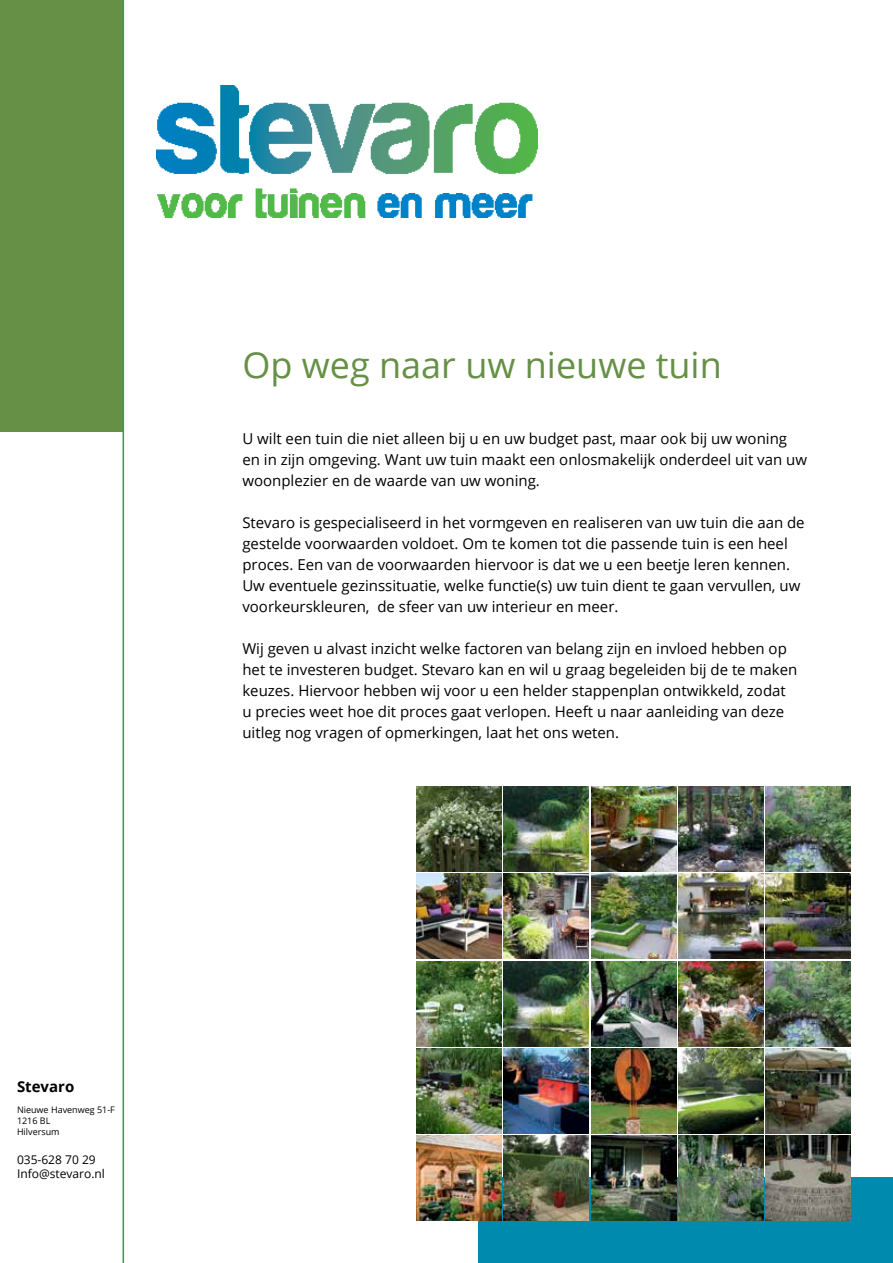
<style>
.page{position:relative;width:893px;height:1263px;background:#fff}
.page>*{position:absolute;margin:0;border:0;box-sizing:border-box;transform-origin:0 0}
.t1{font:36px "Open Sans";color:#669046}
.t2{font:15px/21px "Open Sans";color:#000}
.t3{font:700 15px "Open Sans";color:#000}
.t4{font:12px/14.4px "Open Sans";color:#000}
.t5{font:9px/10.8px "Open Sans";color:#000}
</style>
<div class="page">
<img style="left:157px;top:85px;width:380px;height:133px">
<div style="left:0;top:0;width:123px;height:432px;background:#669046"></div>
<div style="left:478px;top:1178px;width:415px;height:85px;background:#008aae"></div>
<hr style="left:123px;top:0;width:1px;height:1263px;background:#2c9f51">
<img style="left:417px;top:874px;width:85px;height:85px">
<img style="left:417px;top:961px;width:85px;height:85px">
<img style="left:417px;top:1048px;width:85px;height:85px">
<img style="left:417px;top:1135px;width:85px;height:85px">
<img style="left:591px;top:874px;width:85px;height:85px">
<img style="left:591px;top:1048px;width:85px;height:85px">
<img style="left:591px;top:961px;width:85px;height:85px">
<img style="left:591px;top:1135px;width:85px;height:85px">
<img style="left:765px;top:874px;width:85px;height:85px">
<img style="left:765px;top:1048px;width:85px;height:85px">
<img style="left:765px;top:1135px;width:85px;height:85px">
<img style="left:504px;top:874px;width:85px;height:85px">
<img style="left:504px;top:961px;width:85px;height:85px">
<img style="left:504px;top:1048px;width:85px;height:85px">
<img style="left:504px;top:1135px;width:85px;height:85px">
<img style="left:678px;top:874px;width:85px;height:85px">
<img style="left:678px;top:1048px;width:85px;height:85px">
<img style="left:678px;top:1135px;width:85px;height:85px">
<img style="left:417px;top:787px;width:85px;height:85px">
<img style="left:591px;top:787px;width:85px;height:85px">
<img style="left:765px;top:787px;width:85px;height:85px">
<img style="left:504px;top:787px;width:85px;height:85px">
<img style="left:678px;top:787px;width:85px;height:85px">
<img style="left:765px;top:961px;width:85px;height:85px">
<img style="left:678px;top:961px;width:85px;height:85px">
<h1 class="t1" style="left:242px;top:340px;width:481px">Op weg naar uw nieuwe tuin</h1>
<p class="t2" style="left:242px;top:427px;width:566px">U wilt een tuin die niet alleen bij u en uw budget past, maar ook bij uw woning en in zijn omgeving. Want uw tuin maakt een onlosmakelijk onderdeel uit van uw woonplezier en de waarde van uw woning.</p>
<p class="t2" style="left:242px;top:511px;width:564px">Stevaro is gespecialiseerd in het vormgeven en realiseren van uw tuin die aan de gestelde voorwaarden voldoet. Om te komen tot die passende tuin is een heel proces. Een van de voorwaarden hiervoor is dat we u een beetje leren kennen.<br>Uw eventuele gezinssituatie, welke functie(s) uw tuin dient te gaan vervullen, uw voorkeurskleuren, de sfeer van uw interieur en meer.</p>
<p class="t2" style="left:242px;top:637px;width:557px">Wij geven u alvast inzicht welke factoren van belang zijn en invloed hebben op het te investeren budget. Stevaro kan en wil u graag begeleiden bij de te maken keuzes. Hiervoor hebben wij voor u een helder stappenplan ontwikkeld, zodat u precies weet hoe dit proces gaat verlopen. Heeft u naar aanleiding van deze uitleg nog vragen of opmerkingen, laat het ons weten.</p>
<p class="t3" style="left:17px;top:1075px;width:59px">Stevaro</p>
<p class="t5" style="left:17px;top:1104px;width:99px">Nieuwe Havenweg 51-F<br>1216 BL<br>Hilversum</p>
<p class="t4" style="left:17px;top:1152px;width:89px">035-628 70 29<br>Info@stevaro.nl</p>
</div>
